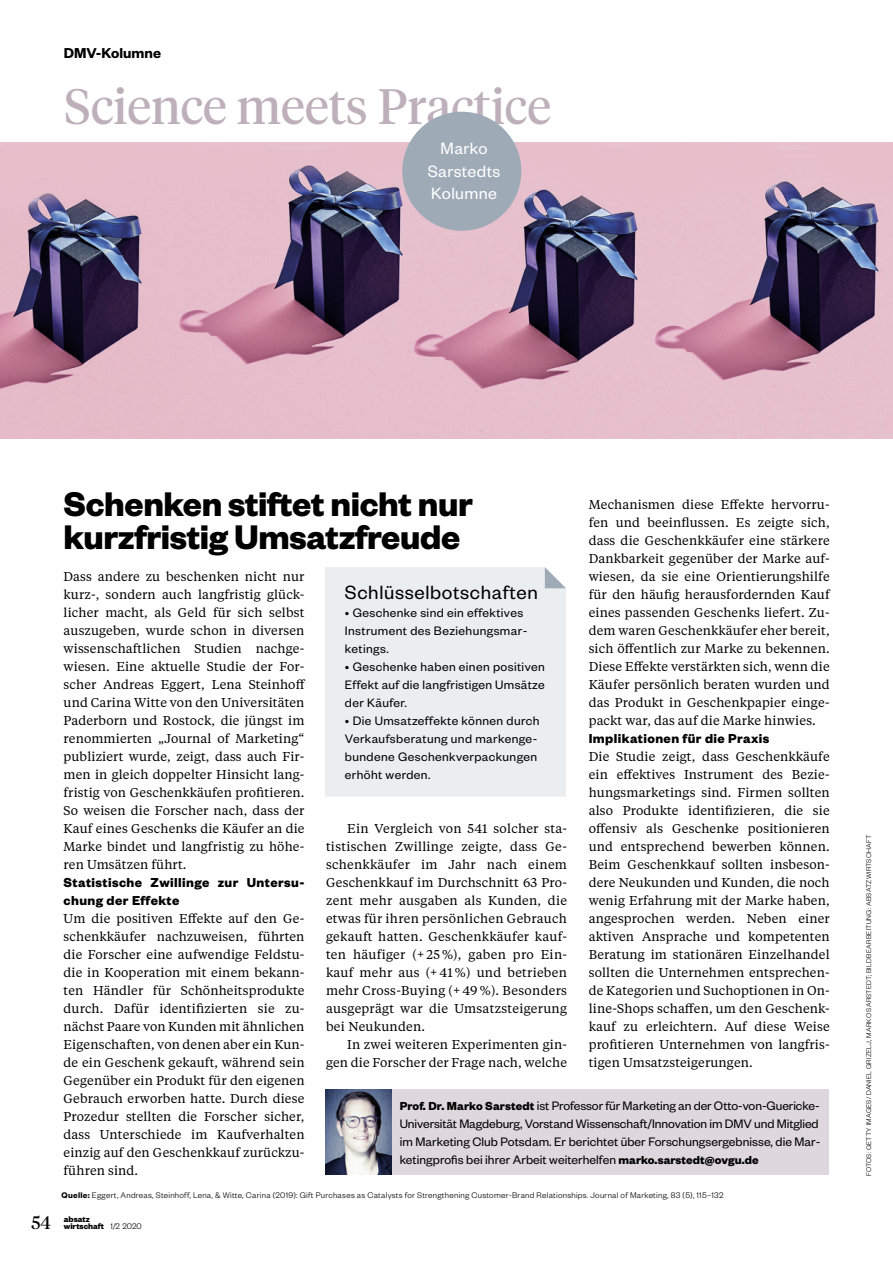
<style>
.page{position:relative;width:893px;height:1263px;background:#fff}
.page>*{position:absolute;margin:0;border:0;box-sizing:border-box;transform-origin:0 0}
.t1{font:49.5px "Tiempos Headline";color:#beb0bb}
.t2{font:700 37.5px/33px "Founders Grotesk";letter-spacing:-.01em;color:#000}
.t3{font:21px "Founders Grotesk";letter-spacing:.03em;color:#000}
.t4{font:18px/22.5px "Founders Grotesk";letter-spacing:.02em;color:#fff;text-align:center}
.t5{font:600 15.75px "Founders Grotesk";color:#000}
.t6{font:700 14.25px/18px "Founders Grotesk";letter-spacing:.03em;color:#000}
.t7{font:13.5px/18px "Founders Grotesk";letter-spacing:.01em;color:#000}
.t8{font:13.5px/18px "Founders Grotesk";letter-spacing:.03em;color:#000}
.t9{font:12.75px/18px "Tiempos Text";letter-spacing:.01em;color:#000;text-align:justify}
.t10{font:300 9px "Founders Grotesk";letter-spacing:.03em;color:#000}
.t11{font:700 9px/7.5px "Founders Grotesk";color:#000}
.t12{font:300 7.5px "Founders Grotesk";letter-spacing:.03em;color:#000}
.s1{font-weight:700;font-size:12.75px}
.s2{font-weight:600}
.s3{font-family:"Tiempos Headline";font-weight:400;font-size:18px}
.s4{font-weight:300}
</style>
<div class="page">
<img style="left:0;top:143px;width:893px;height:295px">
<div style="left:328px;top:1089px;width:501px;height:86px;background:#dfd7de"></div>
<img style="left:326px;top:1089px;width:66px;height:86px">
<div style="left:325px;top:567px;width:241px;height:230px;background:#ebeef1"></div>
<svg style="left:545px;top:567px;width:21px;height:21px"></svg>
<div style="left:402px;top:112px;width:119px;height:119px;background:#9eaab6;border-radius:50%"></div>
<p class="t5" style="left:64px;top:43px;width:99px">DMV-Kolumne</p>
<h1 class="t1" style="left:64px;top:73px;width:488px">Science meets Practice</h1>
<h3 class="t4" style="left:428px;top:136px;width:74px">Marko<br>Sarstedts<br>Kolumne</h3>
<h2 class="t2" style="left:63px;top:486px;width:411px">Schenken stiftet nicht nur kurzfristig Umsatzfreude</h2>
<p class="t9" style="left:589px;top:495px;width:242px">Mechanismen diese Effekte hervorru&shy;fen und beeinflussen. Es zeigte sich, dass die Geschenkkäufer eine stärkere Dankbarkeit gegenüber der Marke auf&shy;wiesen, da sie eine Orientierungshilfe für den häufig herausfordernden Kauf eines passenden Geschenks liefert. Zu&shy;dem waren Geschenkkäufer eher bereit, sich öffentlich zur Marke zu bekennen.<br>Diese Effekte verstärkten sich, wenn die Käufer persönlich beraten wurden und das Produkt in Geschenkpapier einge&shy;packt war, das auf die Marke hinwies.</p>
<p class="t6" style="left:589px;top:729px;width:182px">Implikationen für die Praxis</p>
<p class="t9" style="left:589px;top:747px;width:242px">Die Studie zeigt, dass Geschenkkäufe ein effektives Instrument des Bezie&shy;hungsmarketings sind. Firmen sollten also Produkte identifizieren, die sie offensiv als Geschenke positionieren und entsprechend bewerben können.<br>Beim Geschenkkauf sollten insbeson&shy;dere Neukunden und Kunden, die noch wenig Erfahrung mit der Marke haben, angesprochen werden. Neben einer aktiven Ansprache und kompetenten Beratung im stationären Einzelhandel sollten die Unternehmen entsprechen&shy;de Kategorien und Suchoptionen in On&shy;line-Shops schaffen, um den Geschenk&shy;kauf zu erleichtern. Auf diese Weise profitieren Unternehmen von langfris&shy;tigen Umsatzsteigerungen.</p>
<p class="t9" style="left:64px;top:567px;width:243px">Dass andere zu beschenken nicht nur kurz-, sondern auch langfristig glück&shy;licher macht, als Geld für sich selbst auszugeben, wurde schon in diversen wissenschaftlichen Studien nachge&shy;wiesen. Eine aktuelle Studie der For&shy;scher Andreas Eggert, Lena Steinhoff und Carina Witte von den Universitäten Paderborn und Rostock, die jüngst im renommierten „Journal of Marketing“ publiziert wurde, zeigt, dass auch Fir&shy;men in gleich doppelter Hinsicht lang&shy;fristig von Geschenkkäufen profitieren.<br>So weisen die Forscher nach, dass der Kauf eines Geschenks die Käufer an die Marke bindet und langfristig zu höhe&shy;ren Umsätzen führt.</p>
<p class="t6" style="left:64px;top:873px;width:242px">Statistische Zwillinge zur Untersu&shy;chung der Effekte</p>
<p class="t9" style="left:64px;top:909px;width:242px">Um die positiven Effekte auf den Ge&shy;schenkkäufer nachzuweisen, führten die Forscher eine aufwendige Feldstu&shy;die in Kooperation mit einem bekann&shy;ten Händler für Schönheitsprodukte durch. Dafür identifizierten sie zu&shy;nächst Paare von Kunden mit ähnlichen Eigenschaften, von denen aber ein Kun&shy;de ein Geschenk gekauft, während sein Gegenüber ein Produkt für den eigenen Gebrauch erworben hatte. Durch diese Prozedur stellten die Forscher sicher, dass Unterschiede im Kaufverhalten einzig auf den Geschenkkauf zurückzu&shy;führen sind.</p>
<h3 class="t3" style="left:345px;top:580px;width:194px">Schlüsselbotschaften</h3>
<p class="t8" style="left:345px;top:603px;width:184px">• Geschenke sind ein effektives<br>Instrument des Beziehungsmar&shy;ketings.</p>
<p class="t7" style="left:345px;top:657px;width:201px;text-align:justify">• Geschenke haben einen positiven Effekt auf die langfristigen Umsätze der Käufer.</p>
<p class="t8" style="left:345px;top:711px;width:196px">• Die Umsatzeffekte können durch<br>Verkaufsberatung und markenge&shy;bundene Geschenkverpackungen erhöht werden.</p>
<p class="t9" style="left:326px;top:819px;width:243px;text-indent:21px">Ein Vergleich von 541 solcher sta&shy;tistischen Zwillinge zeigte, dass Ge&shy;schenkkäufer im Jahr nach einem Geschenkkauf im Durchschnitt 63 Pro&shy;zent mehr ausgaben als Kunden, die etwas für ihren persönlichen Gebrauch gekauft hatten. Geschenkkäufer kauf&shy;ten häufiger (+ 25 %), gaben pro Ein&shy;kauf mehr aus (+ 41 %) und betrieben mehr Cross-Buying (+ 49 %). Besonders ausgeprägt war die Umsatzsteigerung bei Neukunden.</p>
<p class="t9" style="left:326px;top:1035px;width:243px;text-align:right">In zwei weiteren Experimenten gin&shy;gen die Forscher der Frage nach, welche</p>
<p class="t7" style="left:400px;top:1096px;width:422px"><span class="s1">Prof. Dr. Marko Sarstedt</span> ist Professor fü r Marketing an der Otto-von-Guericke-Universität Magdeburg, Vorstand Wissenschaft/Innovation im DMV und Mitglied im Marketing Club Potsdam. Er berichtet ü ber Forschungsergebnisse, die Mar&shy;ketingprofis bei ihrer Arbeit weiterhelfen <span class="s1">marko.sarstedt@ovgu.de</span></p>
<p class="t10" style="left:62px;top:1189px;width:663px"><span class="s2">Quelle:</span> Eggert, Andreas, Steinhoff, Lena, &amp; Witte, Carina (2019): Gift Purchases as Catalysts for Strengthening Customer-Brand Relationships. Journal of Marketing, 83 (5), 115–132</p>
<p class="t11" style="left:31px;top:1215px;width:112px;text-indent:32px">absatz<br><span class="s3">54</span> wirtschaft <span class="s4">1/2 2020</span></p>
<p class="t12" style="left:864px;top:1176px;width:343px;rotate:-90deg">FOTOS: GETTY IMAGES/ DANIEL GRIZELJ, MARKO SARSTEDT; BILDBEARBEITUNG: ABSATZWIRTSCHAFT</p>
</div>
